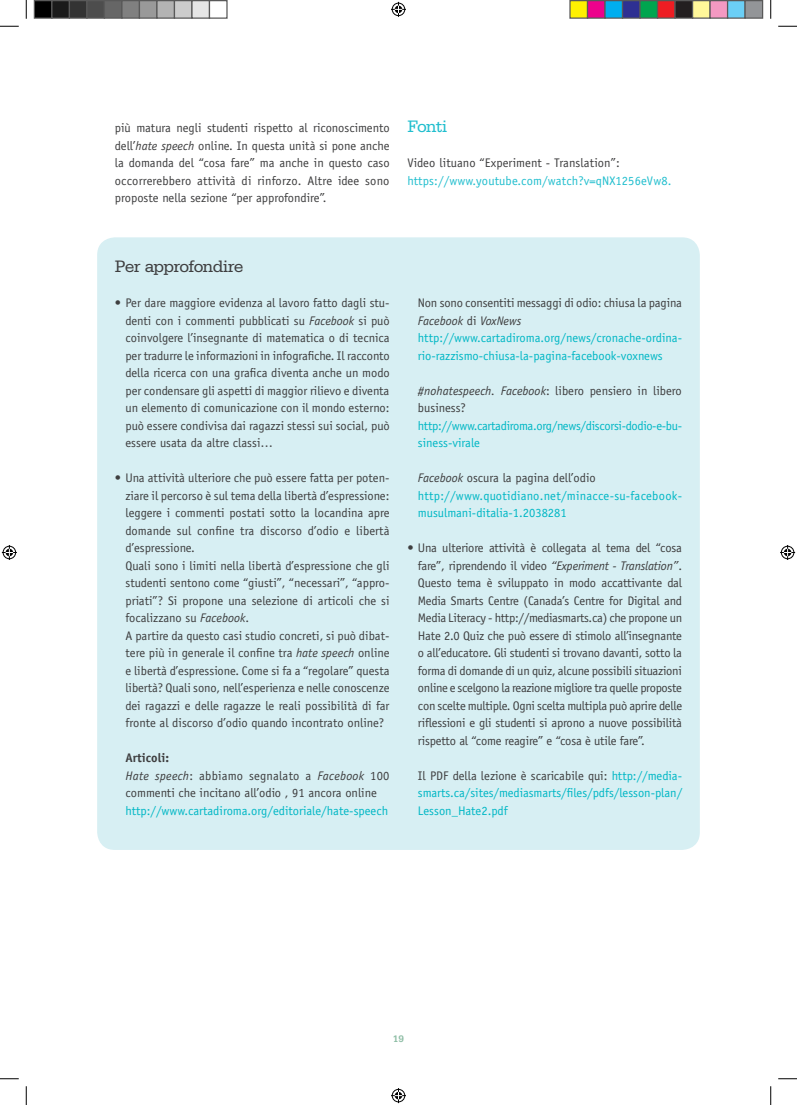
<style>
.page{position:relative;width:797px;height:1105px;background:#fff}
.page>*{position:absolute;margin:0;border:0;box-sizing:border-box;transform-origin:0 0}
.t1{font:17.5px "Serifa Std";letter-spacing:-.045em;color:#3e3e3f}
.t2{font:17.5px "Serifa Std";color:#21bece}
.t3{font:12.5px/17.5px "Officina Sans Std";color:#3e3e3f;text-align:justify}
.t4{font:12.5px/17.5px "Officina Sans Std";color:#00b7c5}
.t5{font:12.5px/17.5px "Officina Sans Std";letter-spacing:-.025em;color:#00b7c5}
.t6{font:12.5px "Officina Sans Std";letter-spacing:.01em;color:#21bece}
.t7{font:700 10px "Serifa Std";color:#8fbea6}
.s1{font-style:italic}
.s2{font-weight:700}
.s3{color:#3e3e3f}
.s4{font-style:italic;color:#3e3e3f}
</style>
<div class="page">
<div style="left:97px;top:237px;width:602px;height:613px;background:#d7eff3;border-radius:18px"></div>
<svg style="left:0;top:25px;width:19px;height:2px"></svg>
<svg style="left:778px;top:25px;width:19px;height:2px"></svg>
<svg style="left:0;top:1078px;width:19px;height:1px"></svg>
<svg style="left:778px;top:1078px;width:19px;height:1px"></svg>
<svg style="left:25px;top:0;width:2px;height:19px"></svg>
<svg style="left:25px;top:1086px;width:2px;height:19px"></svg>
<svg style="left:770px;top:0;width:1px;height:19px"></svg>
<svg style="left:770px;top:1086px;width:1px;height:19px"></svg>
<svg style="left:391px;top:2px;width:15px;height:15px"></svg>
<svg style="left:391px;top:1088px;width:15px;height:15px"></svg>
<svg style="left:2px;top:545px;width:15px;height:15px"></svg>
<svg style="left:780px;top:545px;width:15px;height:15px"></svg>
<div style="left:34px;top:1px;width:18px;height:17px;background:#000"></div>
<div style="left:34px;top:0;width:18px;height:19px;border:1px solid #595959"></div>
<div style="left:52px;top:1px;width:17px;height:17px;background:#1a1a1a"></div>
<div style="left:51px;top:0;width:19px;height:19px;border:1px solid #595959"></div>
<div style="left:69px;top:1px;width:18px;height:17px;background:#333"></div>
<div style="left:69px;top:0;width:19px;height:19px;border:1px solid #595959"></div>
<div style="left:87px;top:1px;width:17px;height:17px;background:#4d4d4d"></div>
<div style="left:86px;top:0;width:19px;height:19px;border:1px solid #595959"></div>
<div style="left:104px;top:1px;width:18px;height:17px;background:#666"></div>
<div style="left:104px;top:0;width:18px;height:19px;border:1px solid #595959"></div>
<div style="left:122px;top:1px;width:17px;height:17px;background:#808080"></div>
<div style="left:121px;top:0;width:19px;height:19px;border:1px solid #595959"></div>
<div style="left:139px;top:1px;width:18px;height:17px;background:#999"></div>
<div style="left:139px;top:0;width:19px;height:19px;border:1px solid #595959"></div>
<div style="left:157px;top:1px;width:17px;height:17px;background:#b3b3b3"></div>
<div style="left:156px;top:0;width:19px;height:19px;border:1px solid #595959"></div>
<div style="left:174px;top:1px;width:18px;height:17px;background:#ccc"></div>
<div style="left:174px;top:0;width:18px;height:19px;border:1px solid #595959"></div>
<div style="left:192px;top:1px;width:17px;height:17px;background:#e6e6e6"></div>
<div style="left:191px;top:0;width:19px;height:19px;border:1px solid #595959"></div>
<div style="left:209px;top:0;width:19px;height:19px;border:1px solid #595959"></div>
<div style="left:570px;top:1px;width:17px;height:17px;background:#fff101"></div>
<div style="left:569px;top:0;width:19px;height:19px;border:1px solid #595959"></div>
<div style="left:587px;top:1px;width:18px;height:17px;background:#ed028c"></div>
<div style="left:587px;top:0;width:18px;height:19px;border:1px solid #595959"></div>
<div style="left:605px;top:1px;width:17px;height:17px;background:#00aeef"></div>
<div style="left:604px;top:0;width:19px;height:19px;border:1px solid #595959"></div>
<div style="left:622px;top:1px;width:18px;height:17px;background:#2e3092"></div>
<div style="left:622px;top:0;width:18px;height:19px;border:1px solid #595959"></div>
<div style="left:640px;top:1px;width:17px;height:17px;background:#00a54f"></div>
<div style="left:639px;top:0;width:19px;height:19px;border:1px solid #595959"></div>
<div style="left:657px;top:1px;width:18px;height:17px;background:#ee1d23"></div>
<div style="left:657px;top:0;width:18px;height:19px;border:1px solid #595959"></div>
<div style="left:675px;top:1px;width:17px;height:17px;background:#231f20"></div>
<div style="left:674px;top:0;width:19px;height:19px;border:1px solid #595959"></div>
<div style="left:692px;top:1px;width:18px;height:17px;background:#fff79a"></div>
<div style="left:692px;top:0;width:18px;height:19px;border:1px solid #595959"></div>
<div style="left:710px;top:1px;width:17px;height:17px;background:#f499c2"></div>
<div style="left:709px;top:0;width:19px;height:19px;border:1px solid #595959"></div>
<div style="left:727px;top:1px;width:18px;height:17px;background:#6bcff6"></div>
<div style="left:727px;top:0;width:18px;height:19px;border:1px solid #595959"></div>
<div style="left:745px;top:1px;width:17px;height:17px;background:#939598"></div>
<div style="left:744px;top:0;width:19px;height:19px;border:1px solid #595959"></div>
<p class="t3" style="left:115px;top:119px;width:276px">più matura negli studenti rispetto al riconoscimento dell’<span class="s1">hate speech</span> online. In questa unità si pone anche la domanda del “cosa fare” ma anche in questo caso occorrerebbero attività di rinforzo. Altre idee sono proposte nella sezione “per approfondire”.</p>
<h1 class="t2" style="left:407px;top:117px;width:41px">Fonti</h1>
<p class="t3" style="left:407px;top:154px;width:214px">Video lituano “Experiment - Translation”:</p>
<p class="t6" style="left:407px;top:173px;width:265px">https://www.youtube.com/watch?v=qNX1256eVw8.</p>
<h1 class="t1" style="left:115px;top:257px;width:130px">Per approfondire</h1>
<p class="t3" style="left:125px;top:294px;width:266px;text-indent:-11px">• Per dare maggiore evidenza al lavoro fatto dagli stu&shy;denti con i commenti pubblicati su <span class="s1">Facebook</span> si può coinvolgere l’insegnante di matematica o di tecnica per tradurre le informazioni in infografiche. Il racconto della ricerca con una grafica diventa anche un modo per condensare gli aspetti di maggior rilievo e diventa un elemento di comunicazione con il mondo esterno: può essere condivisa dai ragazzi stessi sui social, può essere usata da altre classi…</p>
<p class="t3" style="left:125px;top:469px;width:265px;text-align:left;text-indent:-11px">• Una attività ulteriore che può essere fatta per poten&shy;ziare il percorso è sul tema della libertà d’espressione: leggere i commenti postati sotto la locandina apre domande sul confine tra discorso d’odio e libertà d’espressione.<br>Quali sono i limiti nella libertà d’espressione che gli studenti sentono come “giusti”, “necessari”, “appro&shy;priati”? Si propone una selezione di articoli che si focalizzano su <span class="s1">Facebook</span>.<br>A partire da questo casi studio concreti, si può dibat&shy;tere più in generale il confine tra <span class="s1">hate speech</span> online e libertà d’espressione. Come si fa a “regolare” questa libertà? Quali sono, nell’esperienza e nelle conoscenze dei ragazzi e delle ragazze le reali possibilità di far fronte al discorso d’odio quando incontrato online?</p>
<p class="t3" style="left:125px;top:749px;width:265px;text-align:left"><span class="s2">Articoli:<br></span><span class="s1">Hate speech</span>: abbiamo segnalato a <span class="s1">Facebook</span> 100 commenti che incitano all’odio , 91 ancora online</p>
<p class="t4" style="left:125px;top:802px;width:264px">http://www.cartadiroma.org/editoriale/hate-speech</p>
<p class="t4" style="left:418px;top:294px;width:265px"><span class="s3">Non sono consentiti messaggi di odio: chiusa la pagina </span><span class="s4">Facebook</span> <span class="s3">di</span> <span class="s4">VoxNews </span>http://www.cartadiroma.org/news/cronache-ordina&shy;rio-razzismo-chiusa-la-pagina-facebook-voxnews</p>
<p class="t3" style="left:418px;top:382px;width:265px"><span class="s1">#nohatespeech. Facebook</span>: libero pensiero in libero business?</p>
<p class="t5" style="left:418px;top:417px;width:266px">http://www.cartadiroma.org/news/discorsi-dodio-e-bu&shy;siness-virale</p>
<p class="t4" style="left:418px;top:469px;width:265px"><span class="s4">Facebook</span> <span class="s3">oscura la pagina dell’odio </span>http://www.quotidiano.net/minacce-su-facebook&shy;musulmani-ditalia-1.2038281</p>
<p class="t3" style="left:418px;top:539px;width:266px;text-indent:-11px">• Una ulteriore attività è collegata al tema del “cosa fare”, riprendendo il video <span class="s1">“Experiment - Translation”</span>.<br>Questo tema è sviluppato in modo accattivante dal Media Smarts Centre (Canada’s Centre for Digital and Media Literacy - http://mediasmarts.ca) che propone un Hate 2.0 Quiz che può essere di stimolo all’insegnante o all’educatore. Gli studenti si trovano davanti, sotto la forma di domande di un quiz, alcune possibili situazioni online e scelgono la reazione migliore tra quelle proposte con scelte multiple. Ogni scelta multipla può aprire delle riflessioni e gli studenti si aprono a nuove possibilità rispetto al “come reagire” e “cosa è utile fare”.</p>
<p class="t4" style="left:418px;top:767px;width:266px;text-align:justify"><span class="s3">Il PDF della lezione è scaricabile qui:</span> http://media&shy;smarts.ca/sites/mediasmarts/files/pdfs/lesson-plan/ Lesson_Hate2.pdf</p>
<p class="t7" style="left:393px;top:1033px;width:13px">19</p>
</div>
